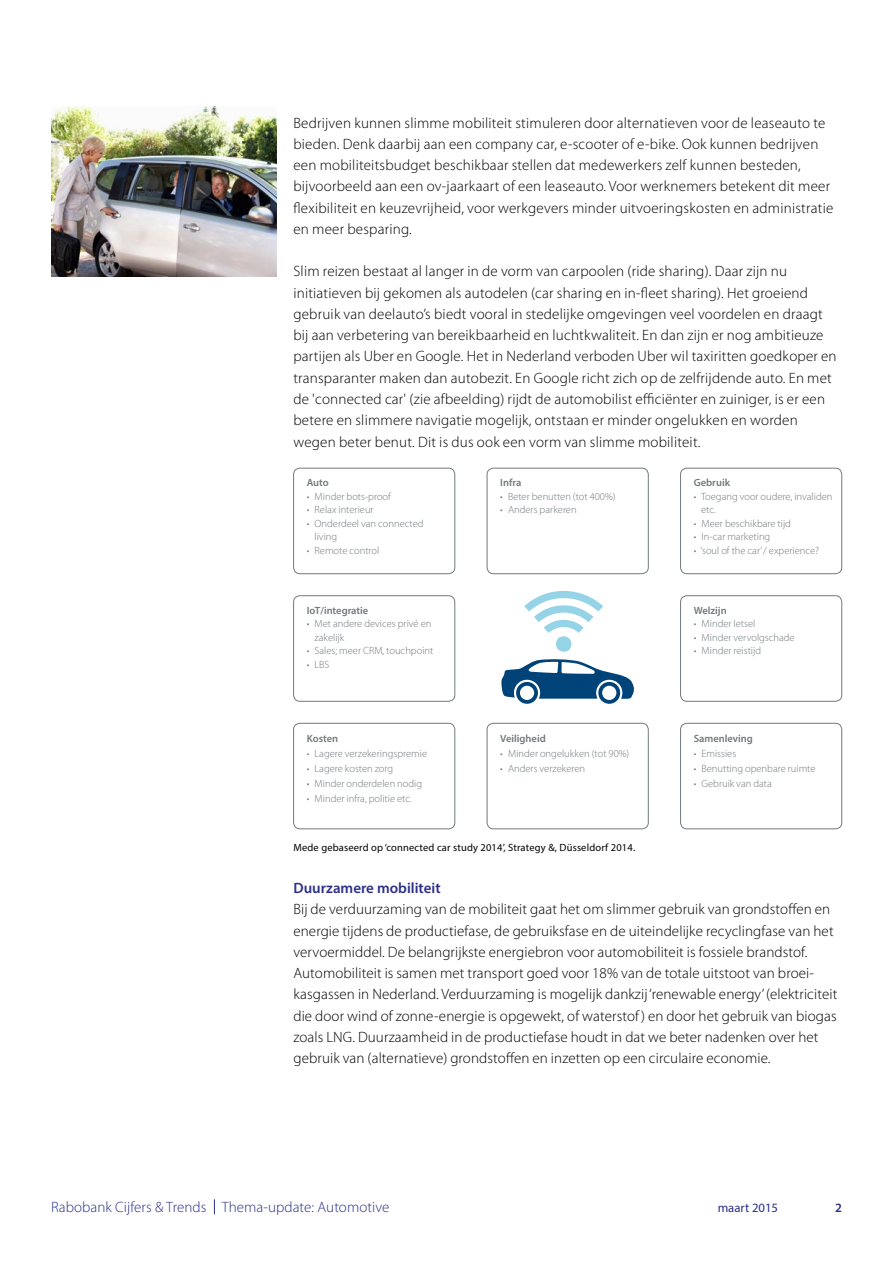
<style>
.page{position:relative;width:893px;height:1263px;background:#fff}
.page>*{position:absolute;margin:0;border:0;box-sizing:border-box;transform-origin:0 0}
._6__Broodtekst_10pt{font:300 15px/21.3px "Myriad Pro";letter-spacing:.015em;color:#000}
.t1{font:300 15px "Myriad Pro";letter-spacing:.005em;color:#2c2f88}
._4__Tusssenkop_blauw{font:600 15px "Myriad Pro";color:#2c2f88}
.t2{font:12.75px "Myriad Pro";color:#2c2f88}
.E__Voetregel_versien{font:600 12.75px "Myriad Pro";color:#2c2f88}
._9__Kadertekst_blauw{font:300 10.5px/13.5px "Myriad Pro";color:#73797c}
._9__Kadertekst_blauw-2{font:600 10.5px "Myriad Pro";color:#73797c}
._11_onderschrift_7_p{font:10.5px "Myriad Pro";letter-spacing:.015em;color:#000}
</style>
<div class="page">
<img style="left:51px;top:106px;width:225px;height:170px">
<svg style="left:214px;top:1199px;width:1px;height:15px"></svg>
<div style="left:293px;top:468px;width:162px;height:106px;border:1px solid #73797c;border-radius:6px"></div>
<div style="left:293px;top:595px;width:162px;height:107px;border:1px solid #73797c;border-radius:6px"></div>
<div style="left:293px;top:723px;width:162px;height:106px;border:1px solid #73797c;border-radius:6px"></div>
<div style="left:487px;top:468px;width:162px;height:106px;border:1px solid #73797c;border-radius:6px"></div>
<div style="left:487px;top:723px;width:162px;height:106px;border:1px solid #73797c;border-radius:6px"></div>
<div style="left:680px;top:468px;width:162px;height:106px;border:1px solid #73797c;border-radius:6px"></div>
<div style="left:680px;top:595px;width:162px;height:107px;border:1px solid #73797c;border-radius:6px"></div>
<div style="left:680px;top:723px;width:162px;height:106px;border:1px solid #73797c;border-radius:6px"></div>
<svg style="left:501px;top:591px;width:133px;height:113px"></svg>
<p class="_6__Broodtekst_10pt" style="left:293px;top:112px;width:541px">Bedrijven kunnen slimme mobiliteit stimuleren door alternatieven voor de leaseauto te bieden. Denk daarbij aan een company car, e-scooter of e-bike. Ook kunnen bedrijven een mobiliteitsbudget beschikbaar stellen dat medewerkers zelf kunnen besteden, bijvoorbeeld aan een ov-jaarkaart of een leaseauto. Voor werknemers betekent dit meer flexibiliteit en keuzevrijheid, voor werkgevers minder uitvoeringskosten en administratie en meer besparing.</p>
<p class="_6__Broodtekst_10pt" style="left:293px;top:261px;width:545px">Slim reizen bestaat al langer in de vorm van carpoolen (ride sharing). Daar zijn nu initiatieven bij gekomen als autodelen (car sharing en in-fleet sharing). Het groeiend gebruik van deelauto’s biedt vooral in stedelijke omgevingen veel voordelen en draagt bij aan verbetering van bereikbaarheid en luchtkwaliteit. En dan zijn er nog ambitieuze partijen als Uber en Google. Het in Nederland verboden Uber wil taxiritten goedkoper en transparanter maken dan autobezit. En Google richt zich op de zelfrijdende auto. En met de 'connected car' (zie afbeelding) rijdt de automobilist efficiënter en zuiniger, is er een betere en slimmere navigatie mogelijk, ontstaan er minder ongelukken en worden wegen beter benut. Dit is dus ook een vorm van slimme mobiliteit.</p>
<p class="_9__Kadertekst_blauw-2" style="left:307px;top:476px;width:24px">Auto</p>
<p class="_9__Kadertekst_blauw" style="left:307px;top:490px;width:86px">• Minder bots-proof</p>
<p class="_9__Kadertekst_blauw" style="left:307px;top:503px;width:68px">• Relax interieur</p>
<p class="_9__Kadertekst_blauw" style="left:315px;top:517px;width:111px;text-indent:-8px">• Onderdeel van connected living</p>
<p class="_9__Kadertekst_blauw" style="left:307px;top:544px;width:74px">• Remote control</p>
<p class="_9__Kadertekst_blauw-2" style="left:307px;top:604px;width:63px">IoT/integratie</p>
<p class="_9__Kadertekst_blauw" style="left:315px;top:617px;width:118px;text-indent:-8px">• Met andere devices privé en zakelijk</p>
<p class="_9__Kadertekst_blauw" style="left:307px;top:644px;width:128px">• Sales; meer CRM, touchpoint</p>
<p class="_9__Kadertekst_blauw" style="left:307px;top:658px;width:24px">• LBS</p>
<p class="_9__Kadertekst_blauw-2" style="left:307px;top:731px;width:33px">Kosten</p>
<p class="_9__Kadertekst_blauw" style="left:307px;top:746px;width:122px">• Lagere verzekeringspremie</p>
<p class="_9__Kadertekst_blauw" style="left:307px;top:761px;width:88px">• Lagere kosten zorg</p>
<p class="_9__Kadertekst_blauw" style="left:307px;top:776px;width:117px">• Minder onderdelen nodig</p>
<p class="_9__Kadertekst_blauw" style="left:307px;top:791px;width:107px">• Minder infra, politie etc.</p>
<p class="_9__Kadertekst_blauw-2" style="left:500px;top:476px;width:23px">Infra</p>
<p class="_9__Kadertekst_blauw" style="left:500px;top:490px;width:117px">• Beter benutten (tot 400%)</p>
<p class="_9__Kadertekst_blauw" style="left:500px;top:503px;width:78px">• Anders parkeren</p>
<p class="_9__Kadertekst_blauw-2" style="left:500px;top:731px;width:47px">Veiligheid</p>
<p class="_9__Kadertekst_blauw" style="left:500px;top:746px;width:131px">• Minder ongelukken (tot 90%)</p>
<p class="_9__Kadertekst_blauw" style="left:500px;top:761px;width:86px">• Anders verzekeren</p>
<p class="_11_onderschrift_7_p" style="left:293px;top:841px;width:343px">Mede gebaseerd op ‘connected car study 2014’, Strategy &amp;, Düsseldorf 2014.</p>
<p class="_9__Kadertekst_blauw-2" style="left:694px;top:476px;width:38px">Gebruik</p>
<p class="_9__Kadertekst_blauw" style="left:701px;top:490px;width:133px;text-indent:-7px">• Toegang voor oudere, invaliden etc.</p>
<p class="_9__Kadertekst_blauw" style="left:694px;top:517px;width:99px">• Meer beschikbare tijd</p>
<p class="_9__Kadertekst_blauw" style="left:694px;top:530px;width:78px">• In-car marketing</p>
<p class="_9__Kadertekst_blauw" style="left:694px;top:544px;width:127px">• ‘soul of the car’ / experience?</p>
<p class="_9__Kadertekst_blauw-2" style="left:694px;top:604px;width:35px">Welzijn</p>
<p class="_9__Kadertekst_blauw" style="left:694px;top:617px;width:63px">• Minder letsel</p>
<p class="_9__Kadertekst_blauw" style="left:694px;top:631px;width:103px">• Minder vervolgschade</p>
<p class="_9__Kadertekst_blauw" style="left:694px;top:644px;width:69px">• Minder reistijd</p>
<p class="_9__Kadertekst_blauw-2" style="left:694px;top:731px;width:61px">Samenleving</p>
<p class="_9__Kadertekst_blauw" style="left:694px;top:746px;width:44px">• Emissies</p>
<p class="_9__Kadertekst_blauw" style="left:694px;top:761px;width:123px">• Benutting openbare ruimte</p>
<p class="_9__Kadertekst_blauw" style="left:694px;top:776px;width:80px">• Gebruik van data</p>
<p class="_4__Tusssenkop_blauw" style="left:293px;top:878px;width:149px">Duurzamere mobiliteit</p>
<p class="_6__Broodtekst_10pt" style="left:293px;top:899px;width:545px">Bij de verduurzaming van de mobiliteit gaat het om slimmer gebruik van grondstoffen en energie tijdens de productiefase, de gebruiksfase en de uiteindelijke recyclingfase van het vervoermiddel. De belangrijkste energiebron voor automobiliteit is fossiele brandstof.<br>Automobiliteit is samen met transport goed voor 18% van de totale uitstoot van broei&shy;kasgassen in Nederland. Verduurzaming is mogelijk dankzij ‘renewable energy’ (elektriciteit die door wind of zonne-energie is opgewekt, of waterstof ) en door het gebruik van biogas zoals LNG. Duurzaamheid in de productiefase houdt in dat we beter nadenken over het gebruik van (alternatieve) grondstoffen en inzetten op een circulaire economie.</p>
<p class="t1" style="left:51px;top:1199px;width:340px">Rabobank Cijfers &amp; Trends Thema-update: Automotive</p>
<p class="t2" style="left:718px;top:1200px;width:62px">maart 2015</p>
<p class="E__Voetregel_versien" style="left:835px;top:1199px;width:8px">2</p>
</div>
